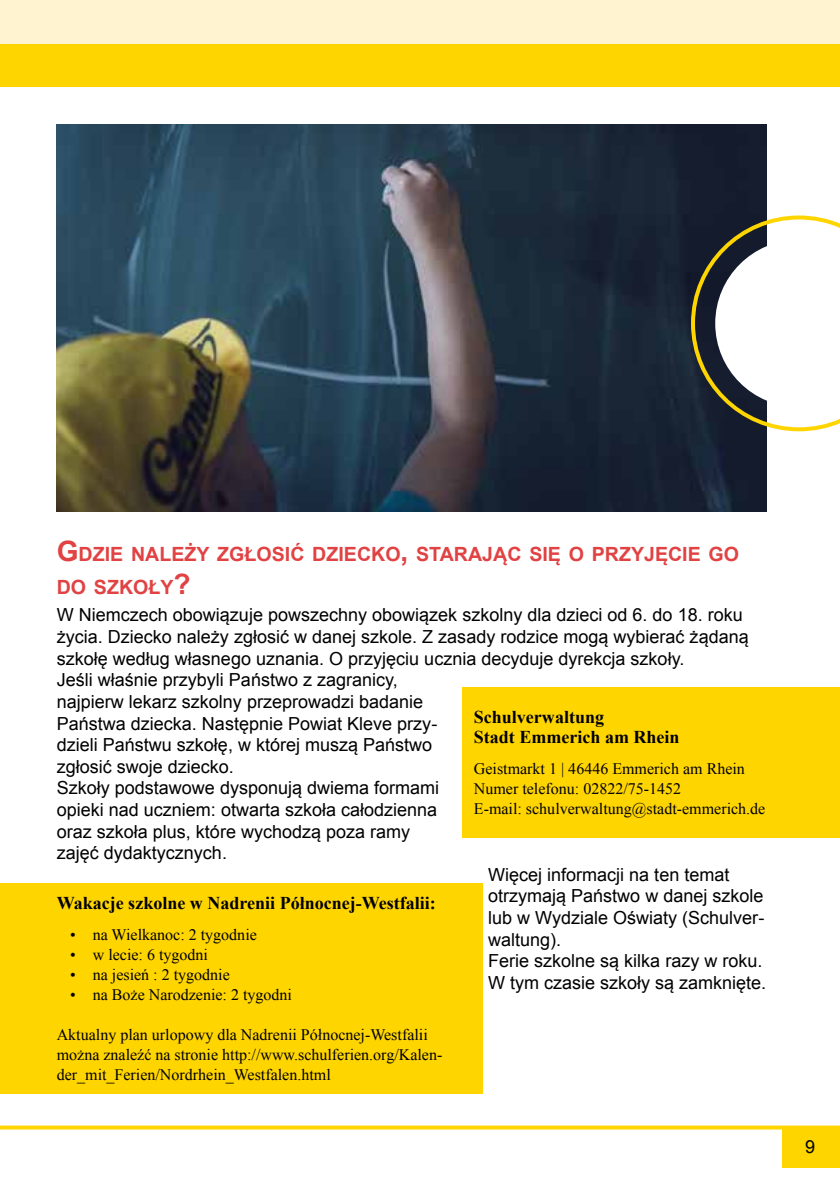
<style>
.page{position:relative;width:840px;height:1191px;background:#fff}
.page>*{position:absolute;margin:0;border:0;box-sizing:border-box;transform-origin:0 0}
.t1{font:700 19.6px/33.6px "Arial";color:#e14243}
.t2{font:18px "Arial";color:#000}
.t3{font:700 18px/20px "Times New Roman";color:#000}
.t4{font:16px/20px "Times New Roman";color:#000}
.s1{font-size:28px}
</style>
<div class="page">
<div style="left:0;top:43px;width:839px;height:43px;background:#ffd500"></div>
<div style="left:0;top:0;width:839px;height:44px;background:#fff4cf"></div>
<div style="left:782px;top:1128px;width:57px;height:40px;background:#ffd500"></div>
<svg style="left:0;top:1125px;width:839px;height:4px;background:#ffda22"></svg>
<img style="left:57px;top:125px;width:708px;height:387px">
<div style="left:0;top:883px;width:482px;height:210px;background:#ffd500"></div>
<div style="left:462px;top:687px;width:377px;height:150px;background:#ffd500"></div>
<svg style="left:690px;top:215px;width:149px;height:216px"></svg>
<p class="t1" style="left:57px;top:537px;width:683px"><span class="s1">G</span> DZIE NALEŻY ZGŁOSIĆ DZIECKO<span class="s1">,</span> STARAJĄC SIĘ O PRZYJĘCIE GO<br>DO SZKOŁY<span class="s1">?</span></p>
<p class="t2" style="left:57px;top:603px;width:687px">W Niemczech obowiązuje powszechny obowiązek szkolny dla dzieci od 6. do 18. roku</p>
<p class="t2" style="left:57px;top:625px;width:693px">życia. Dziecko należy zgłosić w danej szkole. Z zasady rodzice mogą wybierać żądaną</p>
<p class="t2" style="left:57px;top:646px;width:628px">szkołę według własnego uznania. O przyjęciu ucznia decyduje dyrekcja szkoły.</p>
<p class="t2" style="left:57px;top:668px;width:342px">Jeśli właśnie przybyli Państwo z zagranicy,</p>
<p class="t2" style="left:57px;top:690px;width:368px">najpierw lekarz szkolny przeprowadzi badanie</p>
<p class="t2" style="left:57px;top:711px;width:382px">Państwa dziecka. Następnie Powiat Kleve przy-</p>
<p class="t2" style="left:57px;top:733px;width:377px">dzieli Państwu szkołę, w której muszą Państwo</p>
<p class="t2" style="left:57px;top:754px;width:179px">zgłosić swoje dziecko.</p>
<p class="t2" style="left:57px;top:776px;width:384px">Szkoły podstawowe dysponują dwiema formami</p>
<p class="t2" style="left:57px;top:798px;width:382px">opieki nad uczniem: otwarta szkoła całodzienna</p>
<p class="t2" style="left:57px;top:819px;width:355px">oraz szkoła plus, które wychodzą poza ramy</p>
<p class="t2" style="left:57px;top:841px;width:172px">zajęć dydaktycznych.</p>
<p class="t2" style="left:488px;top:862px;width:243px">Więcej informacji na ten temat</p>
<p class="t2" style="left:488px;top:884px;width:277px">otrzymają Państwo w danej szkole</p>
<p class="t2" style="left:488px;top:906px;width:277px">lub w Wydziale Oświaty (Schulver-</p>
<p class="t2" style="left:488px;top:927px;width:75px">waltung).</p>
<p class="t2" style="left:488px;top:949px;width:276px">Ferie szkolne są kilka razy w roku.</p>
<p class="t2" style="left:488px;top:970px;width:279px">W tym czasie szkoły są zamknięte.</p>
<p class="t3" style="left:473px;top:706px;width:207px">Schulverwaltung<br>Stadt Emmerich am Rhein</p>
<p class="t4" style="left:473px;top:758px;width:293px">Geistmarkt 1 | 46446 Emmerich am Rhein<br>Numer telefonu: 02822/75-1452<br>E-mail: schulverwaltung@stadt-emmerich.de</p>
<p class="t3" style="left:57px;top:892px;width:380px">Wakacje szkolne w Nadrenii Północnej-Westfalii:</p>
<p class="t4" style="left:70px;top:924px;width:188px">• na Wielkanoc: 2 tygodnie</p>
<p class="t4" style="left:70px;top:944px;width:139px">• w lecie: 6 tygodni</p>
<p class="t4" style="left:70px;top:964px;width:161px">• na jesień : 2 tygodnie</p>
<p class="t4" style="left:70px;top:984px;width:223px">• na Boże Narodzenie: 2 tygodni</p>
<p class="t4" style="left:57px;top:1024px;width:387px">Aktualny plan urlopowy dla Nadrenii Północnej-Westfalii można znaleźć na stronie http://www.schulferien.org/Kalen&shy;der_mit_Ferien/Nordrhein_Westfalen.html</p>
<p class="t2" style="left:804px;top:1135px;width:12px">9</p>
</div>
